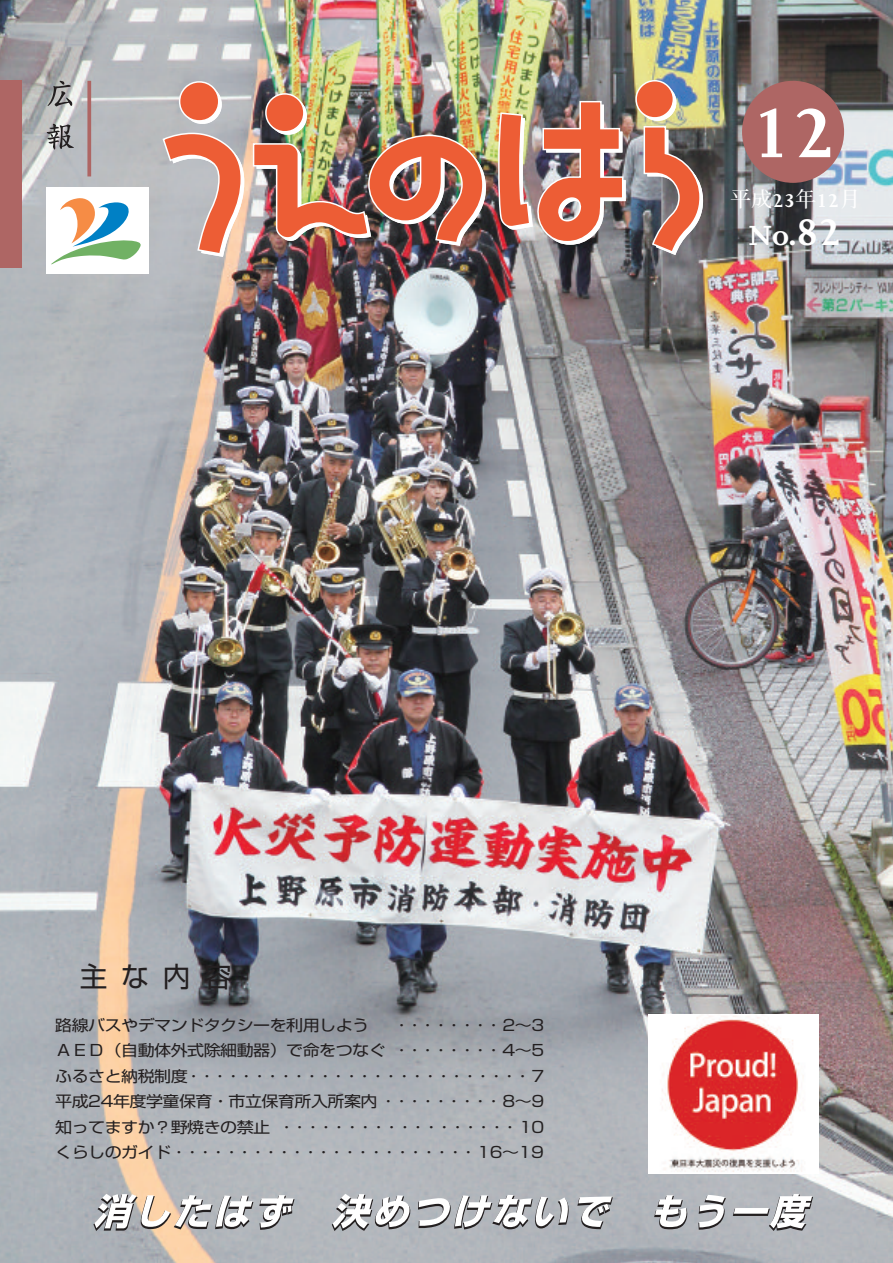
<style>
.page{position:relative;width:893px;height:1263px;background:#fff}
.page>*{position:absolute;margin:0;border:0;box-sizing:border-box;transform-origin:0 0}
.t1{font:700 79.8px "Joanna";color:#fff}
.t2{font:700 42.45px "Joanna";color:#fff}
.t3{font:700 31.95px "Joanna";color:#fff}
.t4{font:27.6px "Shin Go";color:#231f20}
.t5{font:700 21.3px "Futo Min A101";color:#fff}
.t6{font:15.3px/25.5px "Shin Go";letter-spacing:-.03em;color:#231f20;scale:1.11 1}
.s1{font-family:"Joanna"}
.s2{font-size:31.95px}
</style>
<div class="page">
<img style="left:0;top:0;width:893px;height:1263px">
<svg style="left:163px;top:80px;width:81px;height:177px;background:#d1a499"></svg>
<img style="left:252px;top:92px;width:234px;height:154px">
<img style="left:497px;top:100px;width:129px;height:145px">
<img style="left:635px;top:80px;width:68px;height:175px">
<div style="left:742px;top:81px;width:102px;height:102px;background:#ae6664;border-radius:50%"></div>
<div style="left:0;top:81px;width:21px;height:187px;background:#ae6664"></div>
<svg style="left:48px;top:81px;width:24px;height:26px"></svg>
<svg style="left:47px;top:124px;width:27px;height:26px"></svg>
<div style="left:47px;top:187px;width:102px;height:86px;background:#fff"></div>
<svg style="left:51px;top:198px;width:90px;height:66px"></svg>
<svg style="left:93px;top:1194px;width:202px;height:37px"></svg>
<svg style="left:331px;top:1194px;width:238px;height:37px"></svg>
<svg style="left:576px;top:1196px;width:38px;height:34px"></svg>
<svg style="left:653px;top:1195px;width:34px;height:35px"></svg>
<svg style="left:698px;top:1194px;width:116px;height:37px"></svg>
<svg style="left:87px;top:81px;width:4px;height:95px"></svg>
<img style="left:649px;top:1015px;width:169px;height:159px">
<h1 class="t1" style="left:751px;top:103px;width:86px">12</h1>
<h3 class="t5" style="left:730px;top:185px;width:132px">平成<span class="s1">23</span>年<span class="s1">12</span>月</h3>
<h2 class="t2" style="left:788px;top:216px;width:55px"><span class="s2">.</span>82</h2>
<h3 class="t3" style="left:749px;top:223px;width:42px">No</h3>
<h3 class="t4" style="left:80px;top:958px;width:154px">主な内容</h3>
<p class="t6" style="left:55px;top:1011px;width:284px">路線バスやデマンドタクシーを利用しよう</p>
<p class="t6" style="left:397px;top:1011px;width:134px">2・・・・・・・・ ~ 3</p>
<p class="t6" style="left:55px;top:1037px;width:299px">ＡＥＤ（自動体外式除細動器）で命をつなぐ</p>
<p class="t6" style="left:55px;top:1062px;width:442px">ふるさと納税制度 7・・・・・・・・・・・・・・・・・・・・・・・・・・</p>
<p class="t6" style="left:55px;top:1088px;width:442px">平成24年度学童保育・市立保育所入所案内 8・・・・・・・・・ ~ 9</p>
<p class="t6" style="left:282px;top:1113px;width:237px">・・・・・・・・・・・・・・・・・・ 1 0</p>
<p class="t6" style="left:397px;top:1037px;width:134px">4・・・・・・・・ ~ 5</p>
<p class="t6" style="left:55px;top:1113px;width:442px">知ってますか？野焼きの禁止<br>くらしのガイド ・・・・・・・・・・・・・・・・・・・・・・・ 1 6 ~ 1 9</p>
</div>
